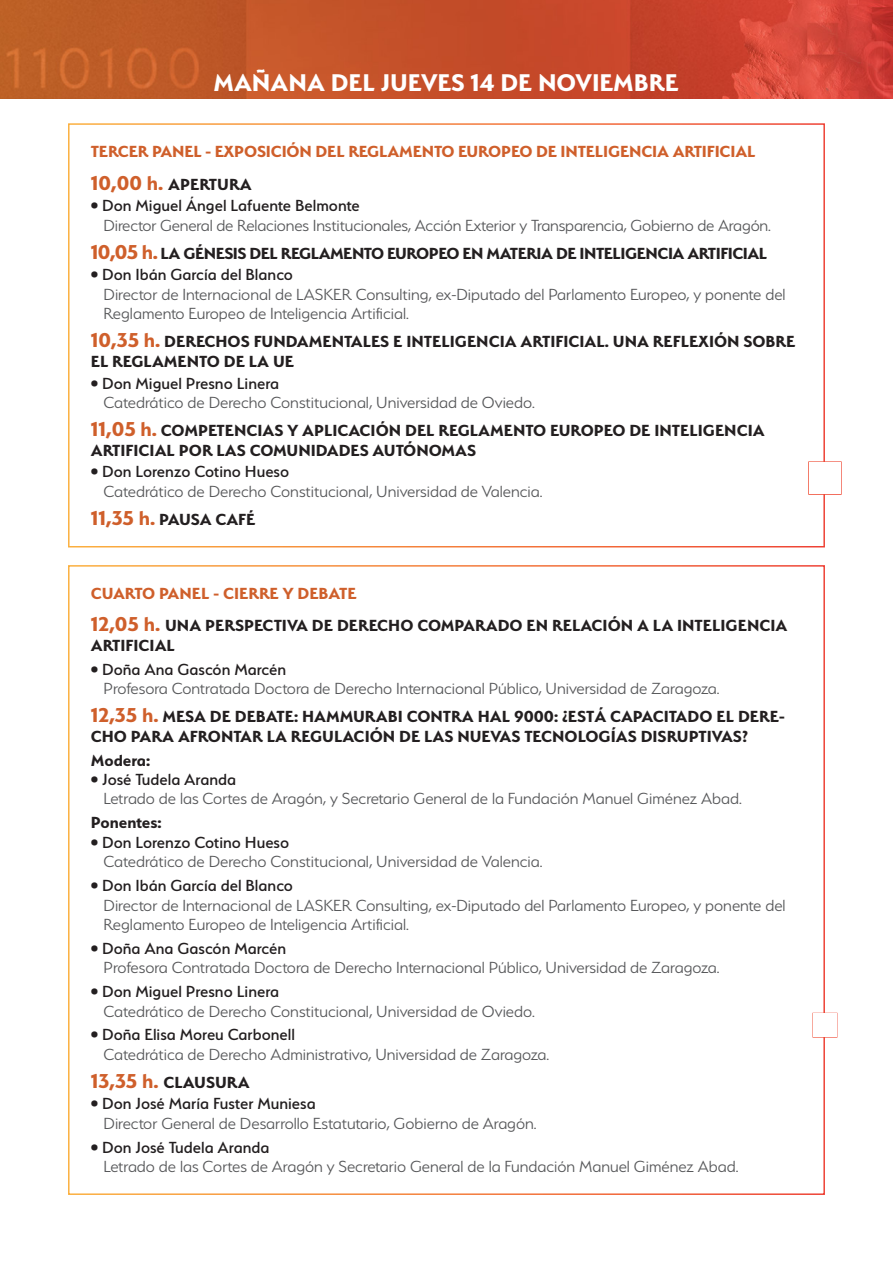
<style>
.page{position:relative;width:893px;height:1263px;background:#fff}
.page>*{position:absolute;margin:0;border:0;box-sizing:border-box;transform-origin:0 0}
.t1{font:700 27px "Serenity";color:#fff}
.t2{font:300 18px/28px "Serenity";color:#57585a}
.t3{font:700 18px/19.5px "Serenity";color:#231f20}
.t4{font:500 18px "Serenity";color:#231f20}
.t5{font:700 18px/32.2px "Serenity";letter-spacing:-.01em;color:#cf5f2b}
.s1{font-size:22.5px}
.s2{color:#231f20}
.s3{font-weight:700;font-size:22.5px;color:#cf5f2b}
.s4{font-weight:700;color:#231f20}
.s5{font-size:22.5px;color:#cf5f2b}
.s6{font-weight:300;color:#57585a}
.s7{color:#cf5f2b}
</style>
<div class="page">
<div style="left:68px;top:123px;width:757px;height:424px;border:2px solid #fff"></div>
<img style="left:0;top:0;width:893px;height:98px">
<div style="left:808px;top:461px;width:34px;height:34px;background:#fff;border:2px solid #fff"></div>
<h1 class="t1" style="left:214px;top:68px;width:466px">MAÑANA DEL JUEVES 14 DE NOVIEMBRE</h1>
<p class="t5" style="left:91px;top:135px;width:666px">TERCER PANEL - EXPOSICIÓN DEL REGLAMENTO EUROPEO DE INTELIGENCIA ARTIFICIAL<br><span class="s1">10,00 h.</span> <span class="s2">APERTURA</span></p>
<p class="t4" style="left:91px;top:196px;width:271px">• Don Miguel Ángel Lafuente Belmonte</p>
<p class="t2" style="left:91px;top:211px;width:682px;text-align:right">Director General de Relaciones Institucionales, Acción Exterior y Transparencia, Gobierno de Aragón.<br><span class="s3">10,05 h.</span> <span class="s4">LA GÉNESIS DEL REGLAMENTO EUROPEO EN MATERIA DE INTELIGENCIA ARTIFICIAL</span></p>
<p class="t4" style="left:91px;top:265px;width:204px">• Don Ibán García del Blanco</p>
<p class="t2" style="left:104px;top:284px;width:684px;line-height:19.5px">Director de Internacional de LASKER Consulting, ex-Diputado del Parlamento Europeo, y ponente del<br>Reglamento Europeo de Inteligencia Artificial.</p>
<p class="t3" style="left:91px;top:332px;width:706px"><span class="s5">10,35 h.</span> DERECHOS FUNDAMENTALES E INTELIGENCIA ARTIFICIAL. UNA REFLEXIÓN SOBRE<br>EL REGLAMENTO DE LA UE</p>
<p class="t4" style="left:91px;top:373px;width:190px">• Don Miguel Presno Linera</p>
<p class="t3" style="left:91px;top:388px;width:675px;line-height:28px;text-indent:13px"><span class="s6">Catedrático de Derecho Constitucional, Universidad de Oviedo.<br></span><span class="s5">11,05 h.</span> COMPETENCIAS Y APLICACIÓN DEL REGLAMENTO EUROPEO DE INTELIGENCIA</p>
<p class="t3" style="left:91px;top:440px;width:387px">ARTIFICIAL POR LAS COMUNIDADES AUTÓNOMAS</p>
<p class="t4" style="left:91px;top:462px;width:200px">• Don Lorenzo Cotino Hueso</p>
<p class="t2" style="left:91px;top:477px;width:453px;text-indent:13px">Catedrático de Derecho Constitucional, Universidad de Valencia.<br><span class="s3">11,35 h.</span> <span class="s4">PAUSA CAFÉ</span></p>
<p class="t3" style="left:91px;top:577px;width:698px;line-height:32.2px"><span class="s7">CUARTO PANEL - CIERRE Y DEBATE<br></span><span class="s5">12,05 h.</span> UNA PERSPECTIVA DE DERECHO COMPARADO EN RELACIÓN A LA INTELIGENCIA</p>
<p class="t3" style="left:91px;top:635px;width:86px">ARTIFICIAL</p>
<p class="t4" style="left:91px;top:659px;width:197px">• Doña Ana Gascón Marcén</p>
<p class="t2" style="left:91px;top:674px;width:695px;text-indent:13px">Profesora Contratada Doctora de Derecho Internacional Público, Universidad de Zaragoza.<br><span class="s3">12,35 h.</span> <span class="s4">MESA DE DEBATE: HAMMURABI CONTRA HAL 9000: ¿ESTÁ CAPACITADO EL DERE-</span></p>
<p class="t3" style="left:91px;top:724px;width:659px;line-height:23.7px">CHO PARA AFRONTAR LA REGULACIÓN DE LAS NUEVAS TECNOLOGÍAS DISRUPTIVAS?<br>Modera:</p>
<p class="t4" style="left:91px;top:770px;width:147px">• José Tudela Aranda</p>
<p class="t2" style="left:104px;top:785px;width:640px">Letrado de las Cortes de Aragón, y Secretario General de la Fundación Manuel Giménez Abad.</p>
<p class="t3" style="left:91px;top:813px;width:72px">Ponentes:</p>
<p class="t4" style="left:91px;top:832px;width:200px">• Don Lorenzo Cotino Hueso</p>
<p class="t2" style="left:104px;top:847px;width:441px">Catedrático de Derecho Constitucional, Universidad de Valencia.</p>
<p class="t4" style="left:91px;top:876px;width:204px">• Don Ibán García del Blanco</p>
<p class="t2" style="left:104px;top:895px;width:684px;line-height:19.5px">Director de Internacional de LASKER Consulting, ex-Diputado del Parlamento Europeo, y ponente del<br>Reglamento Europeo de Inteligencia Artificial.</p>
<p class="t4" style="left:91px;top:938px;width:197px">• Doña Ana Gascón Marcén</p>
<p class="t2" style="left:104px;top:953px;width:617px">Profesora Contratada Doctora de Derecho Internacional Público, Universidad de Zaragoza.</p>
<p class="t4" style="left:91px;top:982px;width:190px">• Don Miguel Presno Linera</p>
<p class="t2" style="left:104px;top:997px;width:433px">Catedrático de Derecho Constitucional, Universidad de Oviedo.</p>
<p class="t4" style="left:91px;top:1025px;width:206px">• Doña Elisa Moreu Carbonell</p>
<p class="t2" style="left:91px;top:1040px;width:460px;text-indent:13px">Catedrática de Derecho Administrativo, Universidad de Zaragoza.<br><span class="s3">13,35 h.</span> <span class="s4">CLAUSURA</span></p>
<p class="t4" style="left:91px;top:1094px;width:226px">• Don José María Fuster Muniesa</p>
<p class="t2" style="left:104px;top:1109px;width:434px">Director General de Desarrollo Estatutario, Gobierno de Aragón.</p>
<p class="t4" style="left:91px;top:1137px;width:180px">• Don José Tudela Aranda</p>
<p class="t2" style="left:104px;top:1152px;width:636px">Letrado de las Cortes de Aragón y Secretario General de la Fundación Manuel Giménez Abad.</p>
</div>
